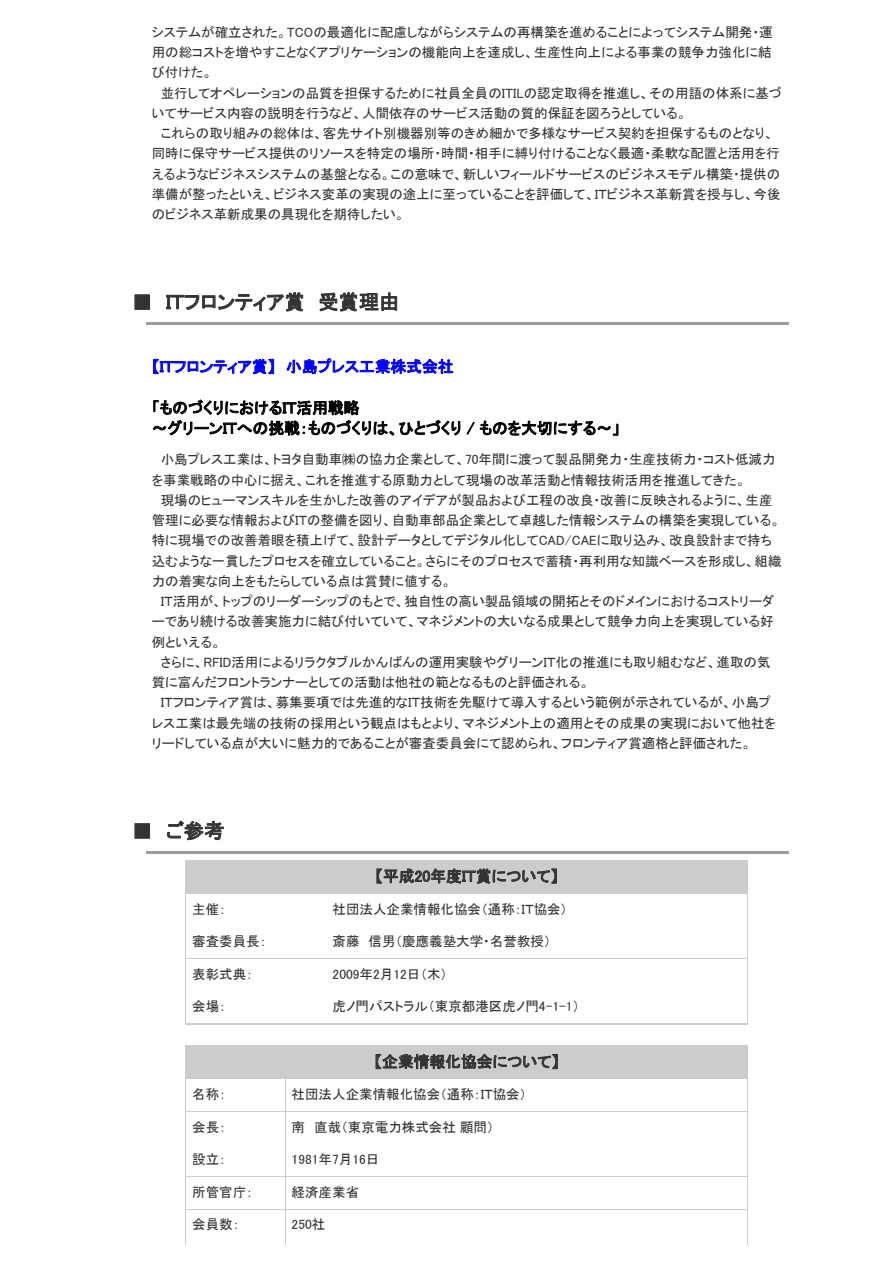
<style>
.page{position:relative;width:893px;height:1263px;background:#fff}
.page>*{position:absolute;margin:0;border:0;box-sizing:border-box;transform-origin:0 0}
.t1{font:20.25px "MS P Gothic";color:#333}
.t2{font:15.75px/20.2px "MS P Gothic";color:#000}
.t3{font:15.75px "MS P Gothic";color:#333}
.t4{font:15.75px "MS P Gothic";color:#00f}
.t5{font:13.5px/20.2px "MS P Gothic";color:#333}
</style>
<div class="page">
<div style="left:135px;top:295px;width:15px;height:15px;border:1px solid #333"></div>
<svg style="left:166px;top:292px;width:137px;height:20px"></svg>
<svg style="left:320px;top:292px;width:77px;height:20px"></svg>
<hr style="left:146px;top:322px;width:642px;height:3px;background:#9d9da1">
<svg style="left:153px;top:359px;width:121px;height:15px"></svg>
<svg style="left:286px;top:358px;width:167px;height:17px"></svg>
<svg style="left:153px;top:400px;width:307px;height:36px"></svg>
<svg style="left:467px;top:421px;width:151px;height:15px"></svg>
<div style="left:135px;top:823px;width:15px;height:15px;border:1px solid #333"></div>
<svg style="left:167px;top:821px;width:57px;height:19px"></svg>
<hr style="left:146px;top:851px;width:642px;height:2px;background:#9d9da1">
<div style="left:185px;top:860px;width:563px;height:164px;background:#ccc"></div>
<svg style="left:377px;top:868px;width:180px;height:16px"></svg>
<div style="left:187px;top:894px;width:139px;height:31px;background:#fff"></div>
<div style="left:327px;top:894px;width:420px;height:31px;background:#fff"></div>
<div style="left:187px;top:926px;width:139px;height:32px;background:#fff"></div>
<div style="left:327px;top:926px;width:420px;height:32px;background:#fff"></div>
<div style="left:187px;top:959px;width:139px;height:32px;background:#fff"></div>
<div style="left:327px;top:959px;width:420px;height:32px;background:#fff"></div>
<div style="left:187px;top:992px;width:139px;height:31px;background:#fff"></div>
<div style="left:327px;top:992px;width:420px;height:31px;background:#fff"></div>
<div style="left:185px;top:1046px;width:563px;height:199px;background:#ccc"></div>
<svg style="left:376px;top:1054px;width:182px;height:16px"></svg>
<div style="left:187px;top:1079px;width:98px;height:32px;background:#fff"></div>
<div style="left:286px;top:1079px;width:461px;height:32px;background:#fff"></div>
<div style="left:187px;top:1112px;width:98px;height:32px;background:#fff"></div>
<div style="left:286px;top:1112px;width:461px;height:32px;background:#fff"></div>
<div style="left:187px;top:1145px;width:98px;height:31px;background:#fff"></div>
<div style="left:286px;top:1145px;width:461px;height:31px;background:#fff"></div>
<div style="left:187px;top:1177px;width:98px;height:32px;background:#fff"></div>
<div style="left:286px;top:1177px;width:461px;height:32px;background:#fff"></div>
<div style="left:187px;top:1210px;width:98px;height:31px;background:#fff"></div>
<div style="left:286px;top:1210px;width:461px;height:31px;background:#fff"></div>
<hr style="left:187px;top:1243px;width:98px;height:2px;background:#fff">
<hr style="left:286px;top:1243px;width:461px;height:2px;background:#fff">
<p class="t5" style="left:152px;top:22px;width:622px;text-align:justify">システムが確立された。TCOの最適化に配慮しながらシステムの再構築を進めることによってシステム開発・運用の総コストを増やすことなくアプリケーションの機能向上を達成し、生産性向上による事業の競争力強化に結び付けた。</p>
<p class="t5" style="left:152px;top:83px;width:631px;text-indent:9px">並行してオペレーションの品質を担保するために社員全員のITILの認定取得を推進し、その用語の体系に基づいてサービス内容の説明を行うなど、人間依存のサービス活動の質的保証を図ろうとしている。</p>
<p class="t5" style="left:152px;top:123px;width:630px;text-indent:9px">これらの取り組みの総体は、客先サイト別機器別等のきめ細かで多様なサービス契約を担保するものとなり、同時に保守サービス提供のリソースを特定の場所・時間・相手に縛り付けることなく最適・柔軟な配置と活用を行えるようなビジネスシステムの基盤となる。この意味で、新しいフィールドサービスのビジネスモデル構築・提供の準備が整ったといえ、ビジネス変革の実現の途上に至っていることを評価して、ＩＴビジネス革新賞を授与し、今後のビジネス革新成果の具現化を期待したい。</p>
<h1 class="t1" style="left:132px;top:292px;width:269px">■ ＩＴフロンティア賞 受賞理由</h1>
<p class="t4" style="left:152px;top:359px;width:303px">【ＩＴフロンティア賞】 小島プレス工業株式会社</p>
<p class="t2" style="left:152px;top:398px;width:470px">「ものづくりにおけるＩＴ活用戦略<br>～グリーンＩＴへの挑戦：ものづくりは、ひとづくり / ものを大切にする～」</p>
<p class="t5" style="left:152px;top:449px;width:625px;text-indent:9px">小島プレス工業は、トヨタ自動車㈱の協力企業として、70年間に渡って製品開発力・生産技術力・コスト低減力を事業戦略の中心に据え、これを推進する原動力として現場の改革活動と情報技術活用を推進してきた。</p>
<p class="t5" style="left:152px;top:490px;width:631px;text-indent:9px">現場のヒューマンスキルを生かした改善のアイデアが製品および工程の改良・改善に反映されるように、生産管理に必要な情報およびＩＴの整備を図り、自動車部品企業として卓越した情報システムの構築を実現している。特に現場での改善着眼を積上げて、設計データとしてデジタル化してCAD/CAEに取り込み、改良設計まで持ち込むような一貫したプロセスを確立していること。さらにそのプロセスで蓄積・再利用な知識ベースを形成し、組織力の着実な向上をもたらしている点は賞賛に値する。</p>
<p class="t5" style="left:152px;top:591px;width:624px;text-align:justify;text-indent:9px">ＩＴ活用が、トップのリーダーシップのもとで、独自性の高い製品領域の開拓とそのドメインにおけるコストリーダーであり続ける改善実施力に結び付いていて、マネジメントの大いなる成果として競争力向上を実現している好例といえる。</p>
<p class="t5" style="left:152px;top:652px;width:620px;text-indent:9px">さらに、RFID活用によるリラクタブルかんばんの運用実験やグリーンＩＴ化の推進にも取り組むなど、進取の気質に富んだフロントランナーとしての活動は他社の範となるものと評価される。</p>
<p class="t5" style="left:152px;top:692px;width:626px;text-indent:9px">ＩＴフロンティア賞は、募集要項では先進的なＩＴ技術を先駆けて導入するという範例が示されているが、小島プレス工業は最先端の技術の採用という観点はもとより、マネジメント上の適用とその成果の実現において他社をリードしている点が大いに魅力的であることが審査委員会にて認められ、フロンティア賞適格と評価された。</p>
<h1 class="t1" style="left:132px;top:821px;width:94px">■ ご参考</h1>
<p class="t3" style="left:375px;top:868px;width:185px">【平成20年度ＩＴ賞について】</p>
<p class="t5" style="left:192px;top:899px;width:35px">主催：</p>
<p class="t5" style="left:333px;top:899px;width:236px">社団法人企業情報化協会（通称：ＩＴ協会）</p>
<p class="t5" style="left:192px;top:931px;width:76px">審査委員長：</p>
<p class="t5" style="left:333px;top:931px;width:220px">斎藤 信男（慶應義塾大学・名誉教授）</p>
<p class="t5" style="left:192px;top:964px;width:62px">表彰式典：</p>
<p class="t5" style="left:333px;top:964px;width:116px">2009年2月12日（木）</p>
<p class="t5" style="left:192px;top:996px;width:35px">会場：</p>
<p class="t5" style="left:333px;top:996px;width:248px">虎ノ門パストラル（東京都港区虎ノ門4-1-1）</p>
<p class="t3" style="left:374px;top:1054px;width:186px">【企業情報化協会について】</p>
<p class="t5" style="left:192px;top:1084px;width:35px">名称：</p>
<p class="t5" style="left:292px;top:1084px;width:236px">社団法人企業情報化協会（通称：ＩＴ協会）</p>
<p class="t5" style="left:192px;top:1117px;width:35px">会長：</p>
<p class="t5" style="left:292px;top:1117px;width:204px">南 直哉（東京電力株式会社 顧問）</p>
<p class="t5" style="left:192px;top:1149px;width:35px">設立：</p>
<p class="t5" style="left:292px;top:1149px;width:89px">1981年7月16日</p>
<p class="t5" style="left:192px;top:1182px;width:62px">所管官庁：</p>
<p class="t5" style="left:292px;top:1182px;width:69px">経済産業省</p>
<p class="t5" style="left:192px;top:1214px;width:49px">会員数：</p>
<p class="t5" style="left:292px;top:1214px;width:35px">250社</p>
</div>
